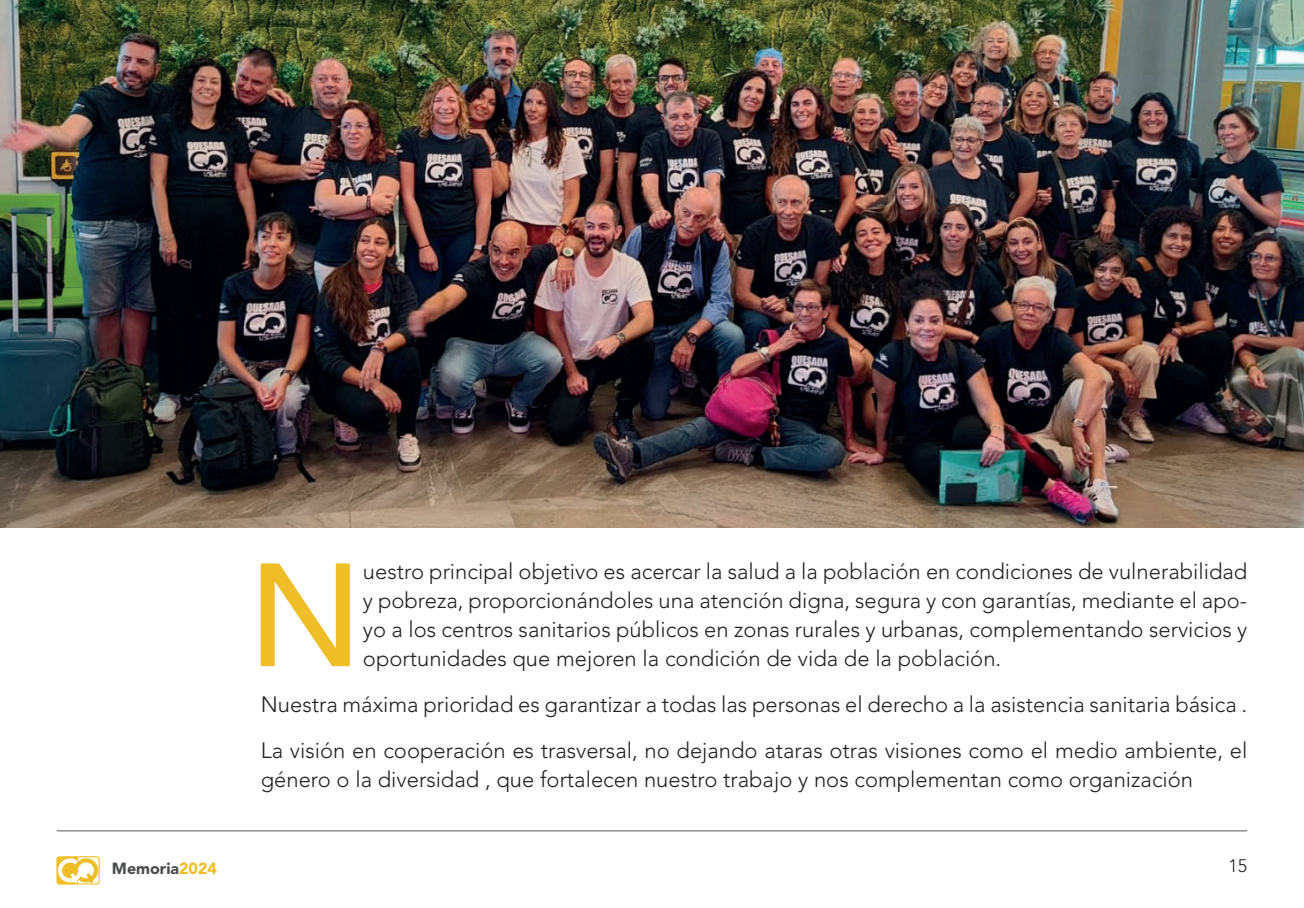
<style>
.page{position:relative;width:1304px;height:908px;background:#fff}
.page>*{position:absolute;margin:0;border:0;box-sizing:border-box;transform-origin:0 0}
.t1{font:500 144.8px "Avenir LT Std";color:#efbd25}
.t2{font:300 22px/29px "Avenir LT Std";color:#231f20;text-align:justify}
.t3{font:300 18px "Avenir LT Std";color:#231f20}
.t4{font:900 16px "Avenir LT Std";color:#4b4c4d}
.s1{color:#efbd25}
</style>
<div class="page">
<svg style="left:57px;top:856px;width:42px;height:27px"></svg>
<hr style="left:57px;top:830px;width:1190px;height:1px;background:#57585a">
<img style="left:0;top:0;width:1304px;height:527px">
<h1 class="t1" style="left:248px;top:532px;width:117px">N</h1>
<p class="t2" style="left:363px;top:556px;width:886px">uestro principal objetivo es acercar la salud a la población en condiciones de vulnerabilidad y pobreza, proporcionándoles una atención digna, segura y con garantías, mediante el apo&shy;yo a los centros sanitarios públicos en zonas rurales y urbanas, complementando servicios y oportunidades que mejoren la condición de vida de la población.</p>
<p class="t2" style="left:261px;top:681px;width:988px;line-height:46px">Nuestra máxima prioridad es garantizar a todas las personas el derecho a la asistencia sanitaria básica .<br>La visión en cooperación es trasversal, no dejando ataras otras visiones como el medio ambiente, el</p>
<p class="t2" style="left:261px;top:764px;width:934px">género o la diversidad , que fortalecen nuestro trabajo y nos complementan como organización</p>
<p class="t4" style="left:112px;top:858px;width:107px">Memoria<span class="s1">2024</span></p>
<p class="t3" style="left:1229px;top:855px;width:20px">15</p>
</div>
